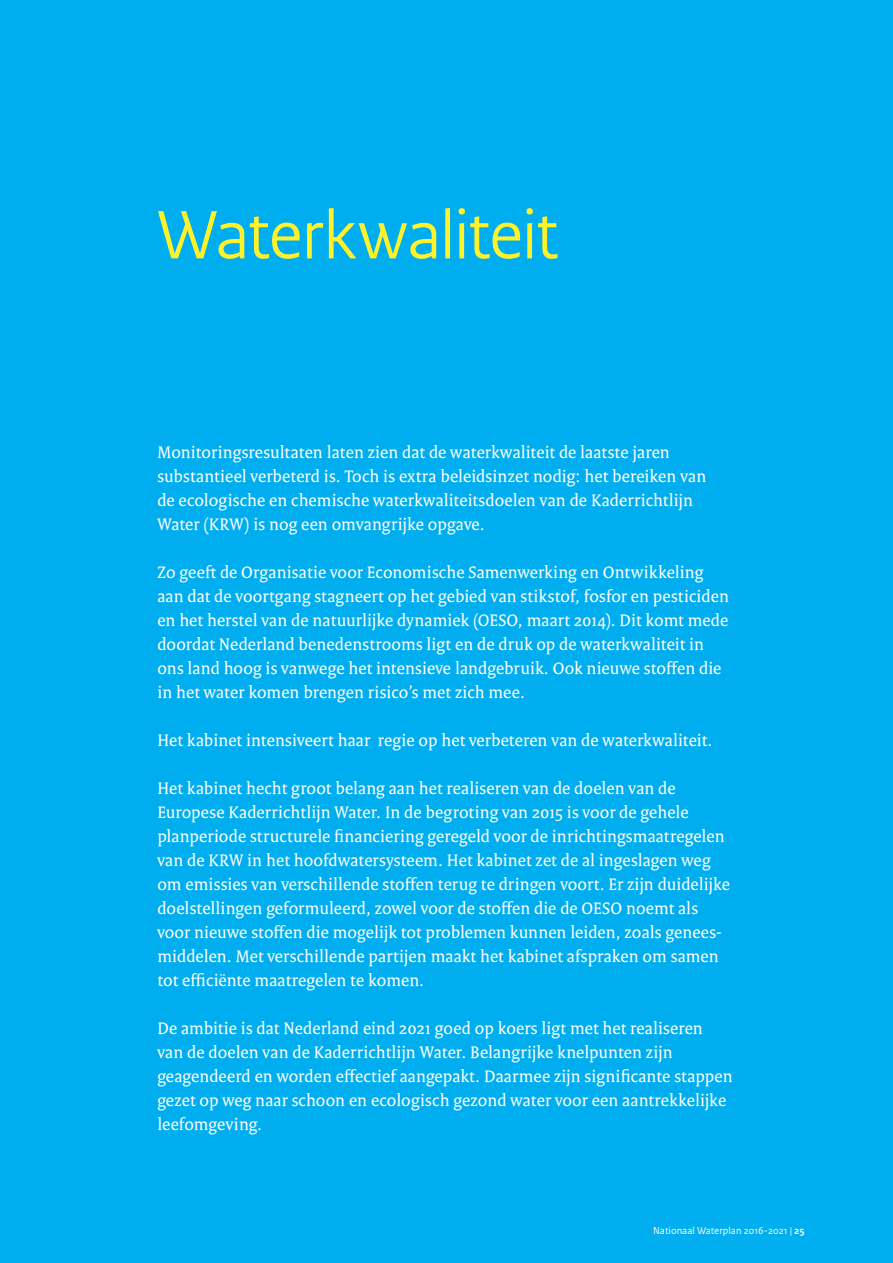
<style>
.page{position:relative;width:893px;height:1263px;background:#00aeef}
.page>*{position:absolute;margin:0;border:0;box-sizing:border-box;transform-origin:0 0}
._10_RO_Broodtekst{font:72px "Rijksoverheid Sans Heading";letter-spacing:-.01em;color:#fff22b}
.inleiding_hoofdstuk{font:18px/24px "Rijksoverheid Serif";letter-spacing:.005em;color:#fff}
._18_RO_Voetregel_Rec{font:10.5px "Rijksoverheid Sans Text";color:#fff}
.s1{font-weight:700}
</style>
<div class="page">
<p class="_10_RO_Broodtekst" style="left:157px;top:193px;width:402px">Waterkwaliteit</p>
<p class="inleiding_hoofdstuk" style="left:157px;top:440px;width:550px">Monitoringsresultaten laten zien dat de waterkwaliteit de laatste jaren substantieel verbeterd is. Toch is extra beleidsinzet nodig: het bereiken van de ecologische en chemische waterkwaliteitsdoelen van de Kaderrichtlijn Water (KRW) is nog een omvangrijke opgave.</p>
<p class="inleiding_hoofdstuk" style="left:157px;top:560px;width:573px">Zo geeft de Organisatie voor Economische Samenwerking en Ontwikkeling aan dat de voortgang stagneert op het gebied van stikstof, fosfor en pesticiden en het herstel van de natuurlijke dynamiek (OESO, maart 2014). Dit komt mede doordat Nederland benedenstrooms ligt en de druk op de waterkwaliteit in ons land hoog is vanwege het intensieve landgebruik. Ook nieuwe stoffen die in het water komen brengen risico’s met zich mee.</p>
<p class="inleiding_hoofdstuk" style="left:157px;top:728px;width:557px">Het kabinet intensiveert haar regie op het verbeteren van de waterkwaliteit.</p>
<p class="inleiding_hoofdstuk" style="left:157px;top:776px;width:574px">Het kabinet hecht groot belang aan het realiseren van de doelen van de Europese Kaderrichtlijn Water. In de begroting van 2015 is voor de gehele planperiode structurele financiering geregeld voor de inrichtingsmaatregelen van de KRW in het hoofdwatersysteem. Het kabinet zet de al ingeslagen weg om emissies van verschillende stoffen terug te dringen voort. Er zijn duidelijke doelstellingen geformuleerd, zowel voor de stoffen die de OESO noemt als voor nieuwe stoffen die mogelijk tot problemen kunnen leiden, zoals genees&shy;middelen. Met verschillende partijen maakt het kabinet afspraken om samen tot efficiënte maatregelen te komen.</p>
<p class="inleiding_hoofdstuk" style="left:157px;top:1016px;width:577px">De ambitie is dat Nederland eind 2021 goed op koers ligt met het realiseren van de doelen van de Kaderrichtlijn Water. Belangrijke knelpunten zijn geagendeerd en worden effectief aangepakt. Daarmee zijn significante stappen gezet op weg naar schoon en ecologisch gezond water voor een aantrekkelijke leefomgeving.</p>
<p class="_18_RO_Voetregel_Rec" style="left:653px;top:1224px;width:153px">Nationaal Waterplan 2016-2021 | <span class="s1">25</span></p>
</div>
